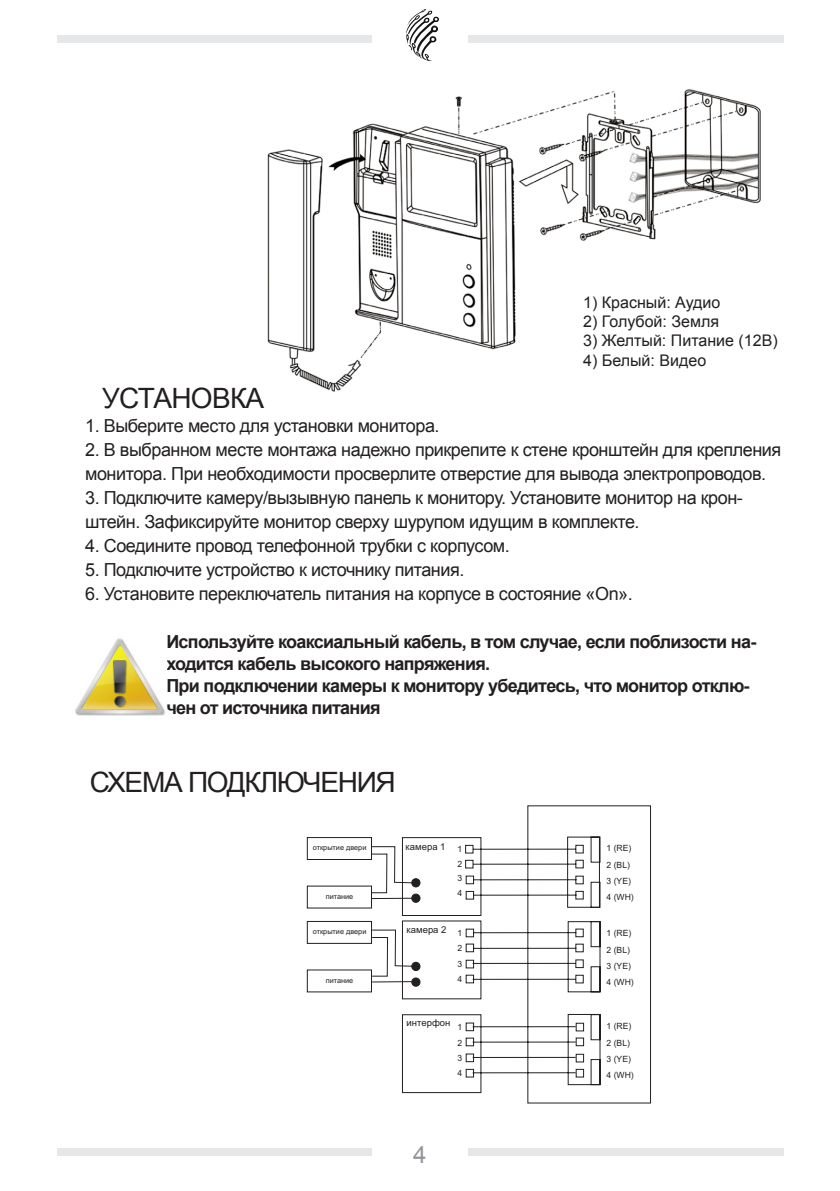
<style>
.page{position:relative;width:840px;height:1191px;background:#fff}
.page>*{position:absolute;margin:0;border:0;box-sizing:border-box;transform-origin:0 0}
.t1{font:28px "Arial";letter-spacing:-.045em;color:#231f20}
.t2{font:28px "Arial";letter-spacing:-.025em;color:#231f20}
.t3{font:24px "Arial";color:#939598}
.t4{font:18px/24px "Arial";letter-spacing:-.025em;color:#231f20}
.t5{font:700 18px/22px "Arial";letter-spacing:-.04em;color:#231f20}
.t6{font:16px "Arial";color:#231f20}
.t7{font:9.6px "Arial";color:#231f20}
.t8{font:8.6px/16.2px "Arial";color:#231f20}
.t9{font:7.4px "Arial";color:#231f20}
</style>
<div class="page">
<svg style="left:406px;top:9px;width:33px;height:52px"></svg>
<img style="left:267px;top:89px;width:494px;height:303px">
<svg style="left:402px;top:805px;width:248px;height:298px"></svg>
<div style="left:411px;top:878px;width:9px;height:9px;background:#231f20;border-radius:50%"></div>
<div style="left:411px;top:878px;width:9px;height:9px;border:1px solid #231f20;border-radius:50%"></div>
<div style="left:411px;top:894px;width:9px;height:8px;background:#231f20;border-radius:50%"></div>
<div style="left:411px;top:894px;width:9px;height:8px;border:1px solid #231f20;border-radius:50%"></div>
<div style="left:411px;top:962px;width:9px;height:8px;background:#231f20;border-radius:50%"></div>
<div style="left:411px;top:962px;width:9px;height:8px;border:1px solid #231f20;border-radius:50%"></div>
<div style="left:411px;top:978px;width:9px;height:8px;background:#231f20;border-radius:50%"></div>
<div style="left:411px;top:977px;width:9px;height:9px;border:1px solid #231f20;border-radius:50%"></div>
<svg style="left:307px;top:837px;width:105px;height:155px"></svg>
<div style="left:468px;top:35px;width:314px;height:8px;background:#e6e7e9"></div>
<div style="left:468px;top:1148px;width:314px;height:7px;background:#e6e7e9"></div>
<div style="left:57px;top:35px;width:314px;height:8px;background:#e6e7e9"></div>
<div style="left:57px;top:1148px;width:314px;height:7px;background:#e6e7e9"></div>
<img style="left:75px;top:638px;width:91px;height:78px">
<p class="t6" style="left:583px;top:292px;width:139px">1) Красный: Аудио</p>
<p class="t6" style="left:583px;top:311px;width:137px">2) Голубой: Земля</p>
<p class="t6" style="left:583px;top:330px;width:196px">3) Желтый: Питание (12В)</p>
<p class="t6" style="left:583px;top:349px;width:124px">4) Белый: Видео</p>
<p class="t2" style="left:102px;top:380px;width:163px">УСТАНОВКА</p>
<p class="t4" style="left:85px;top:414px;width:356px">1. Выберите место для установки монитора.</p>
<p class="t4" style="left:85px;top:438px;width:697px">2. В выбранном месте монтажа надежно прикрепите к стене кронштейн для крепления монитора. При необходимости просверлите отверстие для вывода электропроводов.</p>
<p class="t4" style="left:85px;top:486px;width:659px">3. Подключите камеру/вызывную панель к монитору. Установите монитор на крон&shy;штейн. Зафиксируйте монитор сверху шурупом идущим в комплекте.</p>
<p class="t4" style="left:85px;top:534px;width:426px">4. Соедините провод телефонной трубки с корпусом.</p>
<p class="t4" style="left:85px;top:558px;width:380px">5. Подключите устройство к источнику питания.</p>
<p class="t4" style="left:85px;top:582px;width:549px">6. Установите переключатель питания на корпусе в состояние «On».</p>
<p class="t5" style="left:166px;top:631px;width:591px">Используйте коаксиальный кабель, в том случае, если поблизости на&shy;ходится кабель высокого напряжения.</p>
<p class="t5" style="left:166px;top:675px;width:584px">При подключении камеры к монитору убедитесь, что монитор отклю&shy;чен от источника питания</p>
<p class="t1" style="left:90px;top:764px;width:307px">СХЕМА ПОДКЛЮЧЕНИЯ</p>
<p class="t9" style="left:312px;top:844px;width:55px">открытие двери</p>
<p class="t7" style="left:405px;top:842px;width:41px">камера 1</p>
<p class="t9" style="left:325px;top:893px;width:29px">питание</p>
<p class="t9" style="left:312px;top:928px;width:55px">открытие двери</p>
<p class="t9" style="left:325px;top:977px;width:29px">питание</p>
<p class="t7" style="left:406px;top:926px;width:41px">камера 2</p>
<p class="t8" style="left:457px;top:842px;width:6px;line-height:14.6px;text-align:justify">1<br>2<br>3<br>4</p>
<p class="t8" style="left:457px;top:926px;width:6px;line-height:15px">1<br>2</p>
<p class="t8" style="left:457px;top:957px;width:6px;line-height:15.2px">3<br>4</p>
<p class="t7" style="left:406px;top:1019px;width:45px">интерфон</p>
<p class="t8" style="left:457px;top:1020px;width:6px;line-height:15.4px;text-align:justify">1<br>2<br>3<br>4</p>
<h2 class="t3" style="left:413px;top:1139px;width:15px">4</h2>
<p class="t8" style="left:606px;top:840px;width:29px">1 (RE)<br>2 (BL)<br>3 (YE)<br>4 (WH)</p>
<p class="t8" style="left:606px;top:926px;width:29px">1 (RE)<br>2 (BL)<br>3 (YE)<br>4 (WH)</p>
<p class="t8" style="left:606px;top:1018px;width:29px">1 (RE)<br>2 (BL)<br>3 (YE)<br>4 (WH)</p>
</div>
